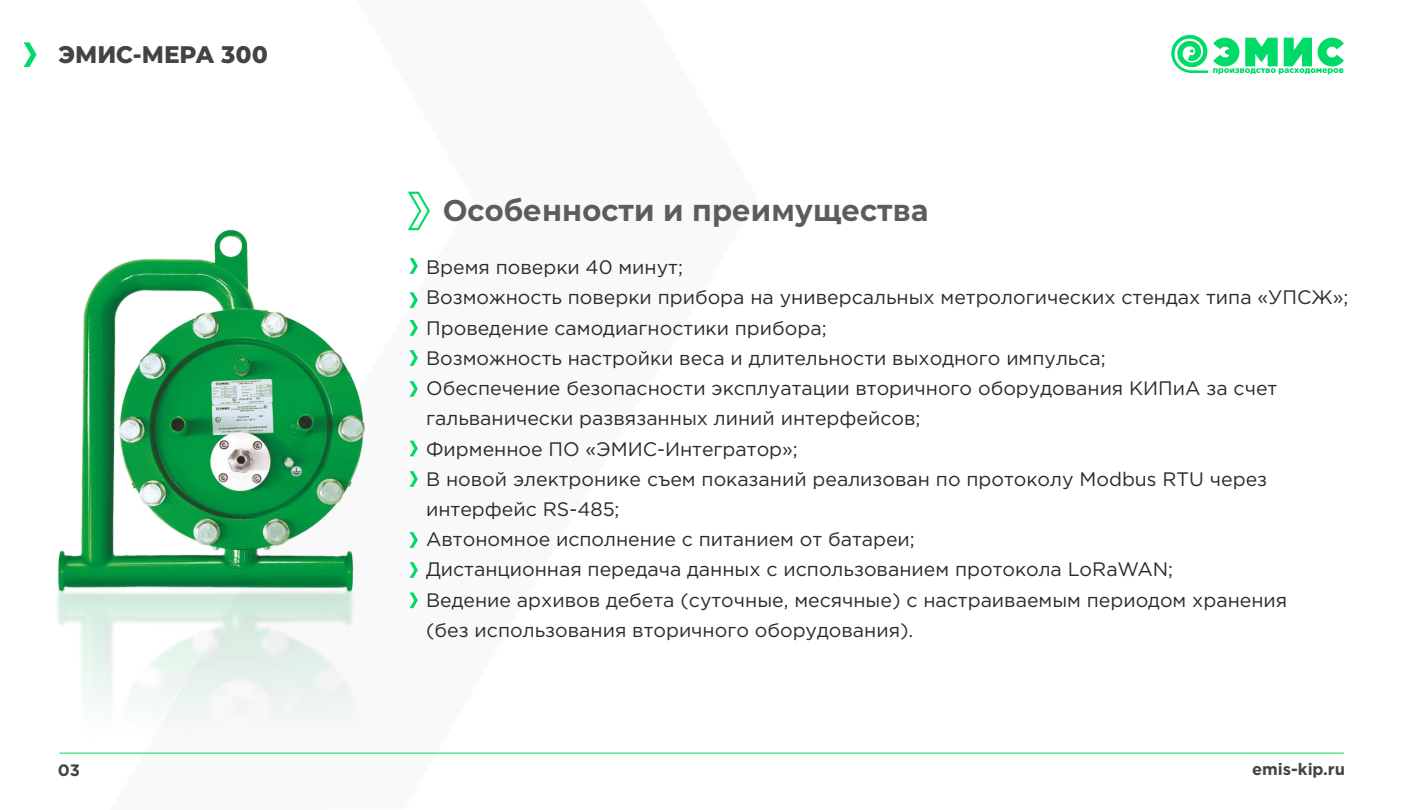
<style>
.page{position:relative;width:1404px;height:810px;background:#fff}
.page>*{position:absolute;margin:0;border:0;box-sizing:border-box;transform-origin:0 0}
.t1{font:700 30px "RD.Montserrat";letter-spacing:.005em;color:#5c5c5b}
.t2{font:800 24px "RD.Montserrat";color:#434342}
.t3{font:19.5px/30.2px "Gotham Pro";color:#2b2b2a}
.t4{font:700 16.5px "Gotham Pro";color:#434342}
</style>
<div class="page">
<hr style="left:59px;top:753px;width:1284px;height:1px;background:#00da66">
<svg style="left:1171px;top:35px;width:172px;height:39px"></svg>
<svg style="left:24px;top:42px;width:13px;height:25px"></svg>
<svg style="left:407px;top:191px;width:23px;height:40px"></svg>
<img style="left:81px;top:229px;width:284px;height:320px">
<img style="left:57px;top:549px;width:388px;height:205px">
<svg style="left:409px;top:258px;width:9px;height:16px"></svg>
<svg style="left:409px;top:292px;width:9px;height:16px"></svg>
<svg style="left:409px;top:320px;width:9px;height:16px"></svg>
<svg style="left:409px;top:350px;width:9px;height:16px"></svg>
<svg style="left:409px;top:381px;width:9px;height:16px"></svg>
<svg style="left:409px;top:532px;width:9px;height:16px"></svg>
<svg style="left:409px;top:441px;width:9px;height:15px"></svg>
<svg style="left:409px;top:471px;width:9px;height:16px"></svg>
<svg style="left:409px;top:592px;width:9px;height:16px"></svg>
<svg style="left:409px;top:562px;width:9px;height:16px"></svg>
<p class="t2" style="left:59px;top:40px;width:211px">ЭМИС-МЕРА 300</p>
<h1 class="t1" style="left:443px;top:192px;width:487px">Особенности и преимущества</h1>
<p class="t3" style="left:426px;top:254px;width:923px">Время поверки 40 минут;<br>Возможность поверки прибора на универсальных метрологических стендах типа «УПСЖ»; Проведение самодиагностики прибора;<br>Возможность настройки веса и длительности выходного импульса;<br>Обеспечение безопасности эксплуатации вторичного оборудования КИПиА за счет гальванически развязанных линий интерфейсов;<br>Фирменное ПО «ЭМИС-Интегратор»;<br>В новой электронике съем показаний реализован по протоколу Modbus RTU через интерфейс RS-485;<br>Автономное исполнение с питанием от батареи;<br>Дистанционная передача данных с использованием протокола LoRaWAN;<br>Ведение архивов дебета (суточные, месячные) с настраиваемым периодом хранения<br>(без использования вторичного оборудования).</p>
<p class="t4" style="left:58px;top:760px;width:24px">03</p>
<p class="t4" style="left:1251px;top:763px;width:94px">emis-kip.ru</p>
</div>
